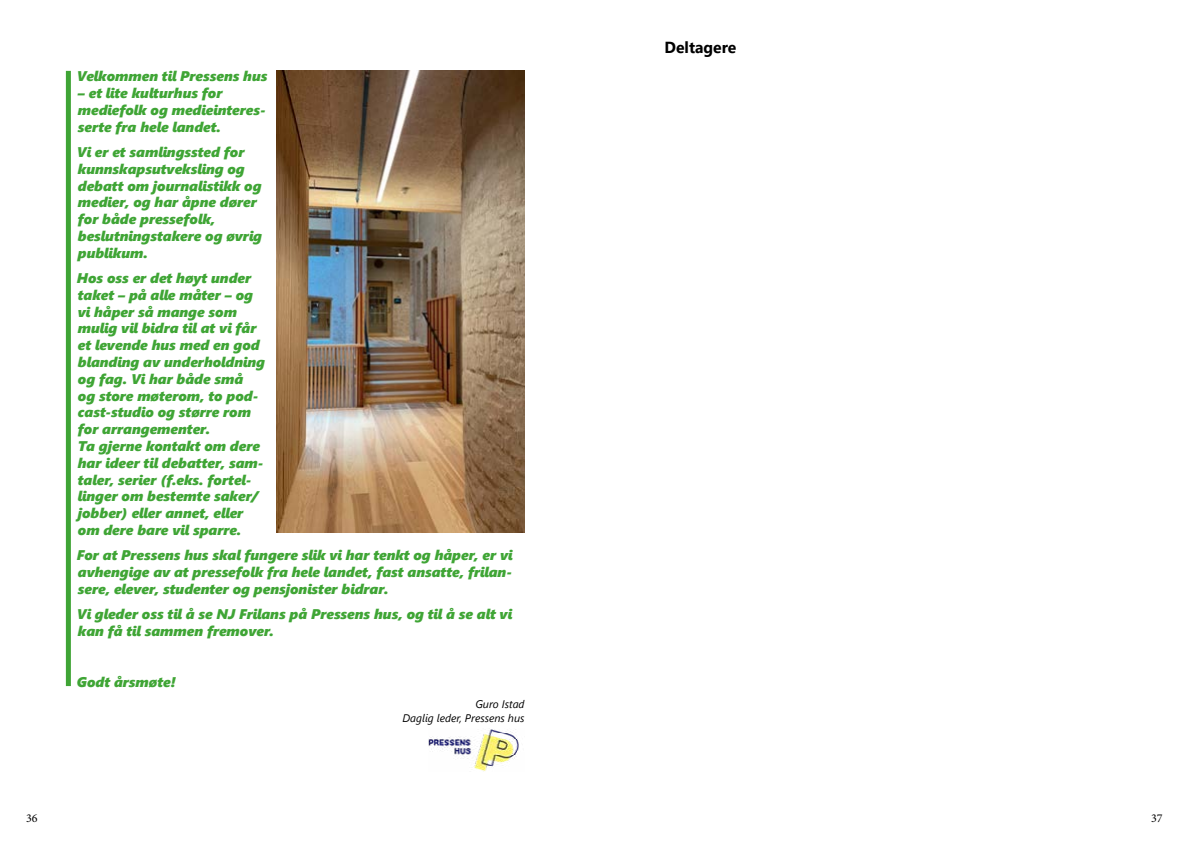
<style>
.page{position:relative;width:1191px;height:842px;background:#fff}
.page>*{position:absolute;margin:0;border:0;box-sizing:border-box;transform-origin:0 0}
.t1{font:700 16px "Segoe UI";color:#000}
.t2{font:italic 14px/16.8px "Segoe UI Black";color:#3fa535}
.t3{font:12px "Minion Pro";color:#000}
.t4{font:italic 11px/13.2px "Segoe UI";color:#000;text-align:right}
</style>
<div class="page">
<div style="left:66px;top:71px;width:5px;height:615px;background:#3fa435"></div>
<img style="left:276px;top:71px;width:248px;height:462px">
<img style="left:428px;top:729px;width:91px;height:42px">
<p class="t2" style="left:77px;top:67px;width:192px">Velkommen til Pressens hus</p>
<p class="t2" style="left:78px;top:84px;width:189px">– et lite kulturhus for mediefolk og medieinteres&shy;serte fra hele landet.</p>
<p class="t2" style="left:77px;top:143px;width:187px">Vi er et samlingssted for kunnskapsutveksling og debatt om journalistikk og medier, og har åpne dører for både pressefolk, beslutningstakere og øvrig publikum.</p>
<p class="t2" style="left:77px;top:269px;width:190px">Hos oss er det høyt under taket – på alle måter – og vi håper så mange som mulig vil bidra til at vi får et levende hus med en god blanding av underholdning og fag. Vi har både små<br>og store møterom, to pod&shy;cast-studio og større rom for arrangementer.<br>Ta gjerne kontakt om dere har ideer til debatter, sam&shy;taler, serier (f.eks. fortel&shy;linger om bestemte saker/ jobber) eller annet, eller om dere bare vil sparre.</p>
<p class="t2" style="left:77px;top:546px;width:437px;text-align:justify">For at Pressens hus skal fungere slik vi har tenkt og håper, er vi avhengige av at pressefolk fra hele landet, fast ansatte, frilan&shy;sere, elever, studenter og pensjonister bidrar.</p>
<p class="t2" style="left:77px;top:605px;width:436px">Vi gleder oss til å se NJ Frilans på Pressens hus, og til å se alt vi kan få til sammen fremover.</p>
<p class="t2" style="left:77px;top:672px;width:100px">Godt årsmøte!</p>
<p class="t4" style="left:402px;top:696px;width:124px">Guro Istad<br>Daglig leder, Pressens hus</p>
<p class="t1" style="left:664px;top:32px;width:73px">Deltagere</p>
<p class="t3" style="left:26px;top:810px;width:13px">36</p>
<p class="t3" style="left:1151px;top:810px;width:13px">37</p>
</div>
